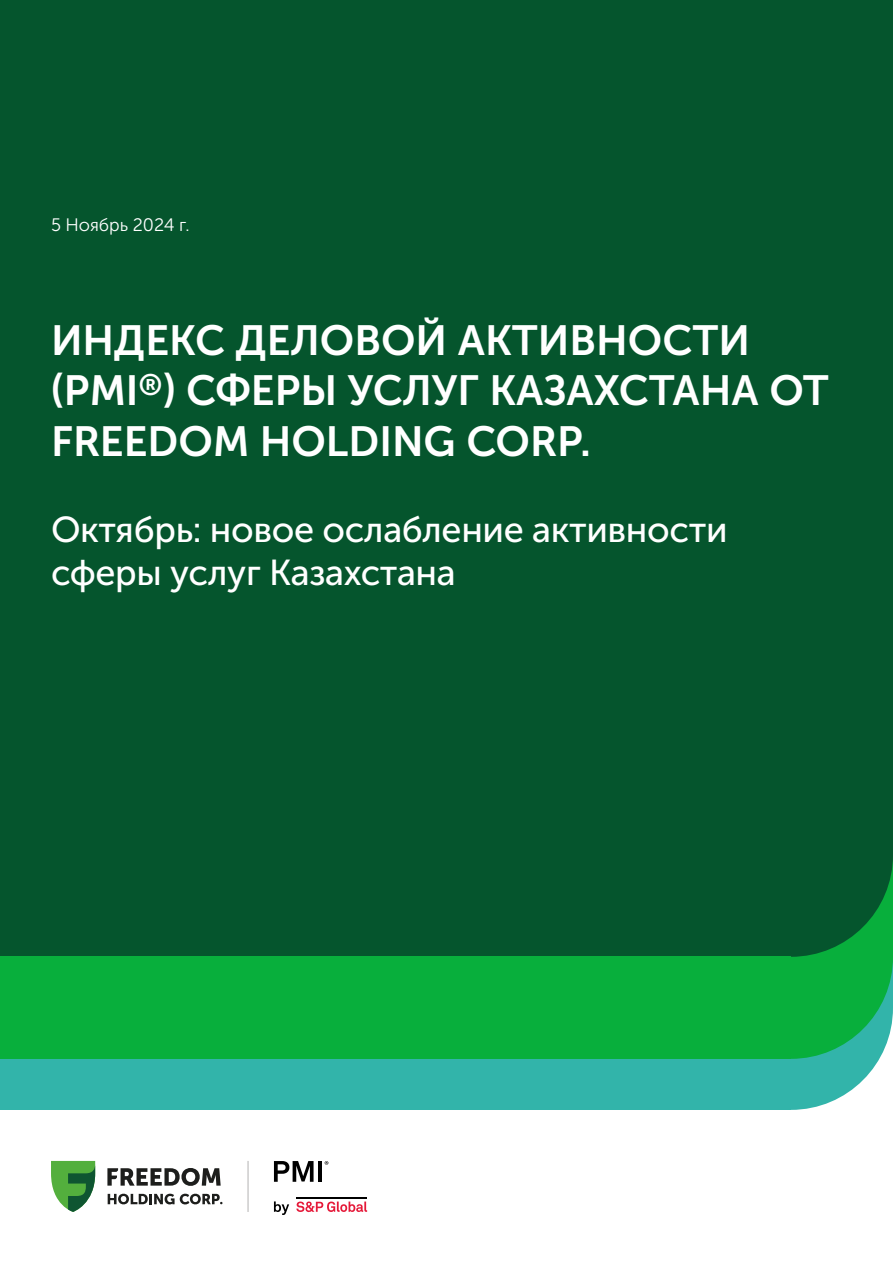
<style>
.page{position:relative;width:893px;height:1263px;background:#fff}
.page>*{position:absolute;margin:0;border:0;box-sizing:border-box;transform-origin:0 0}
.t1{font:42px/50.4px "Museo Sans Cyrl 700";color:#fff}
.t2{font:36px/43.2px "Museo Sans Cyrl 500";letter-spacing:-.01em;color:#fff}
.t3{font:18px "Museo Sans Cyrl 300";color:#fff}
</style>
<div class="page">
<div style="left:791px;top:855px;width:102px;height:102px;background:#08af3c"></div>
<div style="left:689px;top:906px;width:204px;height:204px;background:#32b4aa;border-radius:50%"></div>
<div style="left:791px;top:957px;width:102px;height:49px;background:#32b4aa"></div>
<svg style="left:274px;top:1201px;width:15px;height:14px"></svg>
<svg style="left:296px;top:1201px;width:71px;height:11px"></svg>
<hr style="left:296px;top:1197px;width:71px;height:1px;background:#000">
<svg style="left:274px;top:1161px;width:40px;height:21px"></svg>
<hr style="left:318px;top:1161px;width:4px;height:21px;background:#000">
<svg style="left:325px;top:1161px;width:3px;height:4px"></svg>
<hr style="left:248px;top:1161px;width:1px;height:51px;background:#b3b2b2">
<div style="left:0;top:1059px;width:791px;height:51px;background:#32b4aa"></div>
<svg style="left:107px;top:1168px;width:114px;height:18px"></svg>
<svg style="left:108px;top:1193px;width:115px;height:12px"></svg>
<svg style="left:51px;top:1161px;width:44px;height:51px"></svg>
<div style="left:0;top:0;width:893px;height:855px;background:#05552d"></div>
<div style="left:689px;top:855px;width:204px;height:204px;background:#08af3c;border-radius:50%"></div>
<div style="left:689px;top:753px;width:204px;height:204px;background:#05552d;border-radius:50%"></div>
<div style="left:0;top:0;width:791px;height:957px;background:#05552d"></div>
<div style="left:0;top:957px;width:791px;height:102px;background:#08af3c"></div>
<p class="t3" style="left:51px;top:215px;width:140px">5 Ноябрь 2024 г.</p>
<p class="t1" style="left:51px;top:315px;width:779px">ИНДЕКС ДЕЛОВОЙ АКТИВНОСТИ (PMI<sup>®</sup>) СФЕРЫ УСЛУГ КАЗАХСТАНА ОТ<br>FREEDOM HOLDING CORP.</p>
<p class="t2" style="left:51px;top:508px;width:678px">Октябрь: новое ослабление активности сферы услуг Казахстана</p>
</div>
